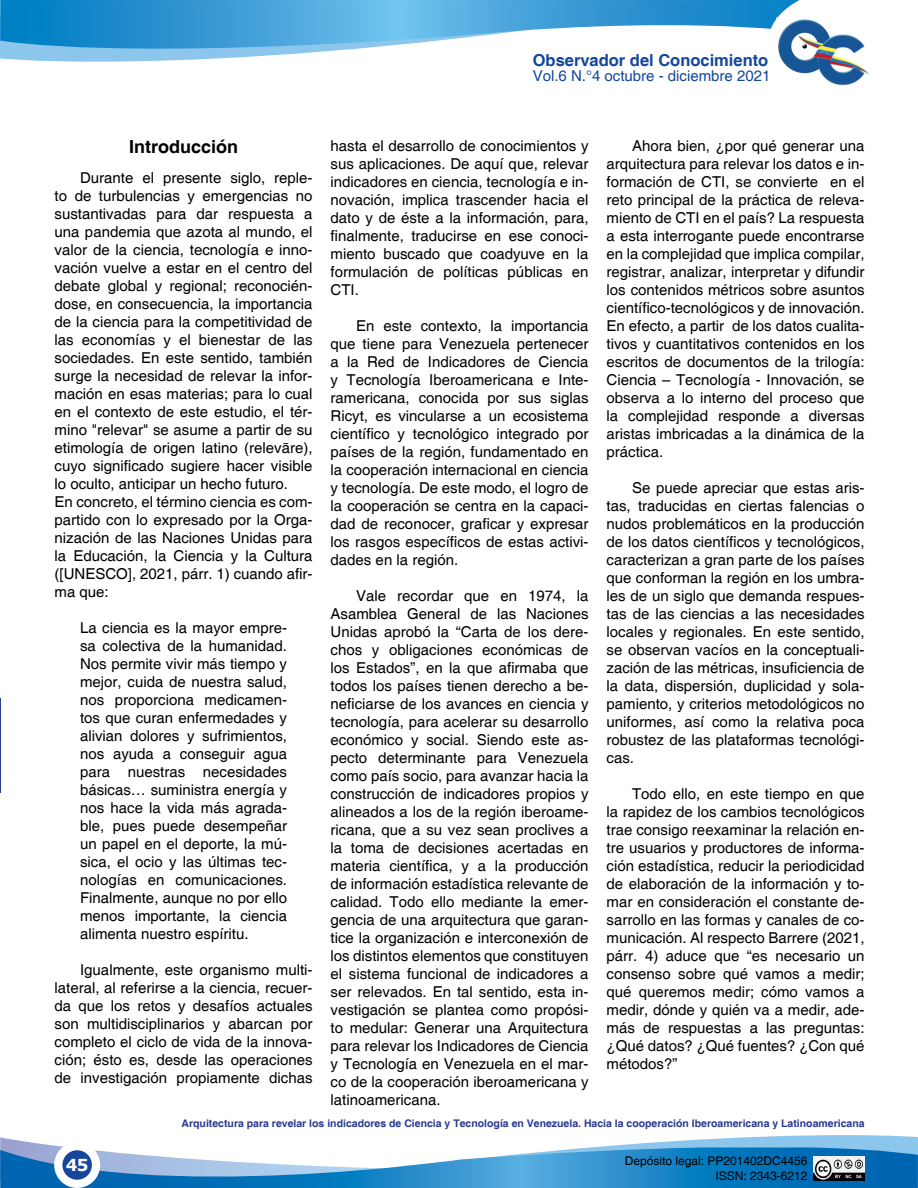
<style>
.page{position:relative;width:918px;height:1188px;background:#fff}
.page>*{position:absolute;margin:0;border:0;box-sizing:border-box;transform-origin:0 0}
.t1{font:700 18px "Helvetica";color:#000}
.t2{font:700 16.5px "Helvetica";color:#14479c}
.t3{font:700 16.5px "Verdana";color:#fff}
.t4{font:15px/18px "Helvetica";color:#000;text-align:justify}
.t5{font:15px "Helvetica";color:#14479c}
.t6{font:12px/14.4px "Helvetica";color:#000;text-align:right}
.t7{font:700 10.5px "Helvetica";color:#2b3990}
</style>
<div class="page">
<svg style="left:0;top:0;width:769px;height:61px"></svg>
<svg style="left:769px;top:0;width:31px;height:29px"></svg>
<img style="left:776px;top:17px;width:94px;height:69px">
<svg style="left:0;top:1135px;width:918px;height:53px"></svg>
<img style="left:813px;top:1157px;width:51px;height:24px">
<div style="left:54px;top:1142px;width:46px;height:46px;background:#fff;border-radius:50%"></div>
<div style="left:62px;top:1150px;width:30px;height:30px;background:#14479c;border-radius:50%"></div>
<hr style="left:0;top:698px;width:1px;height:95px;background:#2b3990">
<p class="t2" style="left:533px;top:50px;width:237px">Observador del Conocimiento</p>
<p class="t5" style="left:533px;top:67px;width:239px">Vol.6 N.°4 octubre - diciembre 2021</p>
<p class="t1" style="left:129px;top:136px;width:111px">Introducción</p>
<p class="t4" style="left:55px;top:170px;width:260px;text-align:left;text-indent:26px">Durante el presente siglo, reple&shy;to de turbulencias y emergencias no sustantivadas para dar respuesta a una pandemia que azota al mundo, el valor de la ciencia, tecnología e inno&shy;vación vuelve a estar en el centro del debate global y regional; reconocién&shy;dose, en consecuencia, la importancia de la ciencia para la competitividad de las economías y el bienestar de las sociedades. En este sentido, también surge la necesidad de relevar la infor&shy;mación en esas materias; para lo cual en el contexto de este estudio, el tér&shy;mino "relevar" se asume a partir de su etimología de origen latino (relevāre), cuyo significado sugiere hacer visible lo oculto, anticipar un hecho futuro.<br>En concreto, el término ciencia es com&shy;partido con lo expresado por la Orga&shy;nización de las Naciones Unidas para la Educación, la Ciencia y la Cultura ([UNESCO], 2021, párr. 1) cuando afir&shy;ma que:</p>
<p class="t4" style="left:80px;top:620px;width:208px">La ciencia es la mayor empre&shy;sa colectiva de la humanidad.<br>Nos permite vivir más tiempo y mejor, cuida de nuestra salud, nos proporciona medicamen&shy;tos que curan enfermedades y alivian dolores y sufrimientos, nos ayuda a conseguir agua para nuestras necesidades básicas… suministra energía y nos hace la vida más agrada&shy;ble, pues puede desempeñar un papel en el deporte, la mú&shy;sica, el ocio y las últimas tec&shy;nologías en comunicaciones.<br>Finalmente, aunque no por ello menos importante, la ciencia alimenta nuestro espíritu.</p>
<p class="t4" style="left:55px;top:962px;width:260px;text-indent:26px">Igualmente, este organismo multi&shy;lateral, al referirse a la ciencia, recuer&shy;da que los retos y desafíos actuales son multidisciplinarios y abarcan por completo el ciclo de vida de la innova&shy;ción; ésto es, desde las operaciones de investigación propiamente dichas</p>
<p class="t4" style="left:331px;top:138px;width:260px">hasta el desarrollo de conocimientos y sus aplicaciones. De aquí que, relevar indicadores en ciencia, tecnología e in&shy;novación, implica trascender hacia el dato y de éste a la información, para, finalmente, traducirse en ese conoci&shy;miento buscado que coadyuve en la formulación de políticas públicas en CTI.</p>
<p class="t4" style="left:331px;top:318px;width:260px;text-indent:26px">En este contexto, la importancia que tiene para Venezuela pertenecer a la Red de Indicadores de Ciencia y Tecnología Iberoamericana e Inte&shy;ramericana, conocida por sus siglas Ricyt, es vincularse a un ecosistema científico y tecnológico integrado por países de la región, fundamentado en la cooperación internacional en ciencia y tecnología. De este modo, el logro de la cooperación se centra en la capaci&shy;dad de reconocer, graficar y expresar los rasgos específicos de estas activi&shy;dades en la región.</p>
<p class="t4" style="left:331px;top:588px;width:260px;text-indent:26px">Vale recordar que en 1974, la Asamblea General de las Naciones Unidas aprobó la “Carta de los dere&shy;chos y obligaciones económicas de los Estados”, en la que afirmaba que todos los países tienen derecho a be&shy;neficiarse de los avances en ciencia y tecnología, para acelerar su desarrollo económico y social. Siendo este as&shy;pecto determinante para Venezuela como país socio, para avanzar hacia la construcción de indicadores propios y alineados a los de la región iberoame&shy;ricana, que a su vez sean proclives a la toma de decisiones acertadas en materia científica, y a la producción de información estadística relevante de calidad. Todo ello mediante la emer&shy;gencia de una arquitectura que garan&shy;tice la organización e interconexión de los distintos elementos que constituyen el sistema funcional de indicadores a ser relevados. En tal sentido, esta in&shy;vestigación se plantea como propósi&shy;to medular: Generar una Arquitectura para relevar los Indicadores de Ciencia y Tecnología en Venezuela en el mar&shy;co de la cooperación iberoamericana y latinoamericana.</p>
<p class="t4" style="left:607px;top:138px;width:260px;text-indent:26px">Ahora bien, ¿por qué generar una arquitectura para relevar los datos e in&shy;formación de CTI, se convierte en el reto principal de la práctica de releva&shy;miento de CTI en el país? La respuesta a esta interrogante puede encontrarse en la complejidad que implica compilar, registrar, analizar, interpretar y difundir los contenidos métricos sobre asuntos científico-tecnológicos y de innovación.<br>En efecto, a partir de los datos cualita&shy;tivos y cuantitativos contenidos en los escritos de documentos de la trilogía:<br>Ciencia – Tecnología - Innovación, se observa a lo interno del proceso que la complejidad responde a diversas aristas imbricadas a la dinámica de la práctica.</p>
<p class="t4" style="left:607px;top:480px;width:260px;text-indent:26px">Se puede apreciar que estas aris&shy;tas, traducidas en ciertas falencias o nudos problemáticos en la producción de los datos científicos y tecnológicos, caracterizan a gran parte de los países que conforman la región en los umbra&shy;les de un siglo que demanda respues&shy;tas de las ciencias a las necesidades locales y regionales. En este sentido, se observan vacíos en la conceptuali&shy;zación de las métricas, insuficiencia de la data, dispersión, duplicidad y sola&shy;pamiento, y criterios metodológicos no uniformes, así como la relativa poca robustez de las plataformas tecnológi&shy;cas.</p>
<p class="t4" style="left:607px;top:786px;width:260px;text-indent:26px">Todo ello, en este tiempo en que la rapidez de los cambios tecnológicos trae consigo reexaminar la relación en&shy;tre usuarios y productores de informa&shy;ción estadística, reducir la periodicidad de elaboración de la información y to&shy;mar en consideración el constante de&shy;sarrollo en las formas y canales de co&shy;municación. Al respecto Barrere (2021, párr. 4) aduce que “es necesario un consenso sobre qué vamos a medir; qué queremos medir; cómo vamos a medir, dónde y quién va a medir, ade&shy;más de respuestas a las preguntas: ¿Qué datos? ¿Qué fuentes? ¿Con qué métodos?”</p>
<p class="t3" style="left:66px;top:1154px;width:24px">45</p>
<p class="t7" style="left:182px;top:1117px;width:685px">Arquitectura para revelar los indicadores de Ciencia y Tecnología en Venezuela. Hacia la cooperación Iberoamericana y Latinoamericana</p>
<p class="t6" style="left:625px;top:1154px;width:184px">Depósito legal: PP201402DC4456<br>ISSN: 2343-6212</p>
</div>
